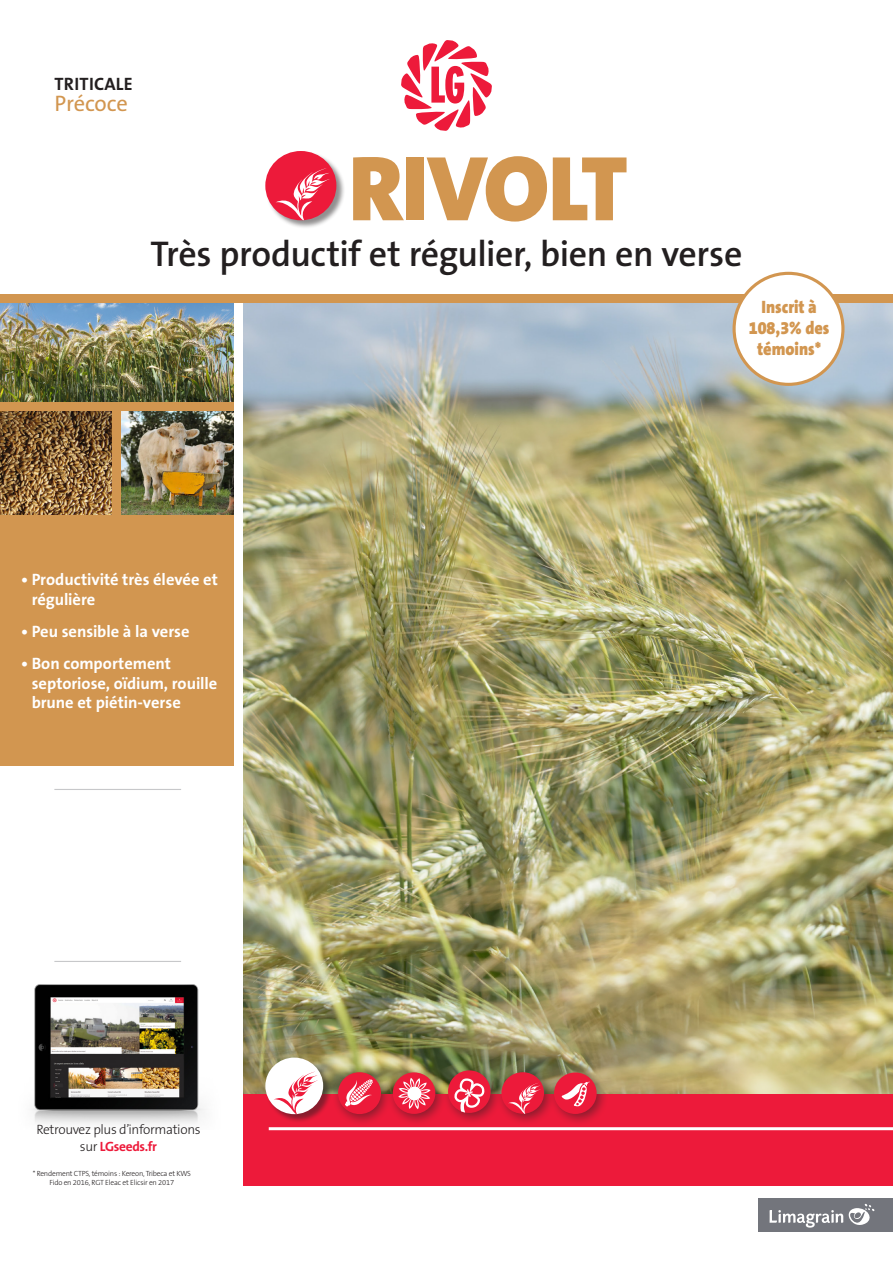
<style>
.page{position:relative;width:893px;height:1263px;background:#fff}
.page>*{position:absolute;margin:0;border:0;box-sizing:border-box;transform-origin:0 0}
.t1{font:900 93px "The Sans B W9";letter-spacing:-.01em;color:#d29650}
.t2{font:600 36px "The Sans B W6";letter-spacing:-.015em;color:#231f20}
.t3{font:22.5px "The Sans B W5 Plain";letter-spacing:-.005em;color:#d29650}
.t4{font:900 18px/21px "The Sans B W9";color:#d29650;text-align:center;scale:.9 1}
.t5{font:700 18px "The Sans B W7";letter-spacing:.015em;color:#231f20}
.t6{font:700 16.5px/19.5px "The Sans B W7";color:#fff}
.t7{font:300 13.5px/16.2px "The Sans B W3";letter-spacing:-.025em;color:#231f20;text-align:center}
.t8{font:300 7.5px/9px "The Sans B W3";letter-spacing:-.025em;color:#231f20;text-align:center}
.s1{font-family:"The Sans B W7";font-weight:700;color:#ed1a3a}
</style>
<div class="page">
<div style="left:0;top:303px;width:234px;height:463px;background:#d29650"></div>
<img style="left:0;top:303px;width:234px;height:98px">
<img style="left:0;top:412px;width:112px;height:102px">
<img style="left:122px;top:412px;width:112px;height:102px">
<img style="left:244px;top:303px;width:649px;height:791px">
<img style="left:31px;top:984px;width:174px;height:140px">
<hr style="left:54px;top:961px;width:127px;height:1px;background:#c7c8ca">
<div style="left:265px;top:151px;width:81px;height:78px;background:#231f20;opacity:.5"></div>
<svg style="left:265px;top:151px;width:71px;height:69px"></svg>
<div style="left:758px;top:1198px;width:135px;height:34px;background:#73757c"></div>
<svg style="left:770px;top:1204px;width:104px;height:24px"></svg>
<div style="left:244px;top:1094px;width:649px;height:92px;background:#ed1a3a"></div>
<div style="left:0;top:295px;width:893px;height:8px;background:#d29650"></div>
<svg style="left:401px;top:40px;width:91px;height:91px"></svg>
<div style="left:734px;top:273px;width:109px;height:111px;background:#fff;border-radius:50%"></div>
<div style="left:732px;top:272px;width:112px;height:114px;border:3px solid #d29650;border-radius:50%"></div>
<hr style="left:54px;top:789px;width:127px;height:1px;background:#c7c8ca">
<div style="left:265px;top:1057px;width:67px;height:66px;background:#231f20;opacity:.5"></div>
<svg style="left:265px;top:1057px;width:58px;height:57px"></svg>
<hr style="left:269px;top:1127px;width:624px;height:3px;background:#fff">
<div style="left:332px;top:1064px;width:277px;height:62px;background:#231f20;opacity:.5"></div>
<div style="left:338px;top:1072px;width:43px;height:42px;background:#ed1a3a;border-radius:50%"></div>
<svg style="left:345px;top:1079px;width:28px;height:27px"></svg>
<div style="left:393px;top:1072px;width:42px;height:42px;background:#ed1a3a;border-radius:50%"></div>
<svg style="left:398px;top:1078px;width:33px;height:31px"></svg>
<div style="left:448px;top:1070px;width:43px;height:43px;background:#ed1a3a;border-radius:50%"></div>
<svg style="left:454px;top:1078px;width:31px;height:34px"></svg>
<div style="left:501px;top:1072px;width:43px;height:42px;background:#ed1a3a;border-radius:50%"></div>
<svg style="left:508px;top:1083px;width:33px;height:31px"></svg>
<svg style="left:554px;top:1072px;width:43px;height:42px"></svg>
<p class="t5" style="left:55px;top:72px;width:80px">TRITICALE</p>
<p class="t3" style="left:54px;top:89px;width:75px">Précoce</p>
<p class="t1" style="left:349px;top:129px;width:280px">RIVOLT</p>
<p class="t2" style="left:151px;top:231px;width:593px">Très productif et régulier, bien en verse</p>
<p class="t4" style="left:761px;top:297px;width:63px">Inscrit à</p>
<p class="t4" style="left:749px;top:318px;width:91px">108,3% des témoins*</p>
<p class="t6" style="left:32px;top:570px;width:188px;text-indent:-11px">• Productivité très élevée et régulière</p>
<p class="t6" style="left:21px;top:621px;width:170px">• Peu sensible à la verse</p>
<p class="t6" style="left:32px;top:654px;width:187px;text-indent:-11px">• Bon comportement septoriose, oïdium, rouille brune et piétin-verse</p>
<p class="t7" style="left:36px;top:1122px;width:166px">Retrouvez plus d’informations sur <span class="s1">LGseeds.fr</span></p>
<p class="t8" style="left:33px;top:1169px;width:160px">* Rendement CTPS, témoins : Kereon, Tribeca et KWS<br>Fido en 2016, RGT Eleac et Elicsir en 2017</p>
</div>
